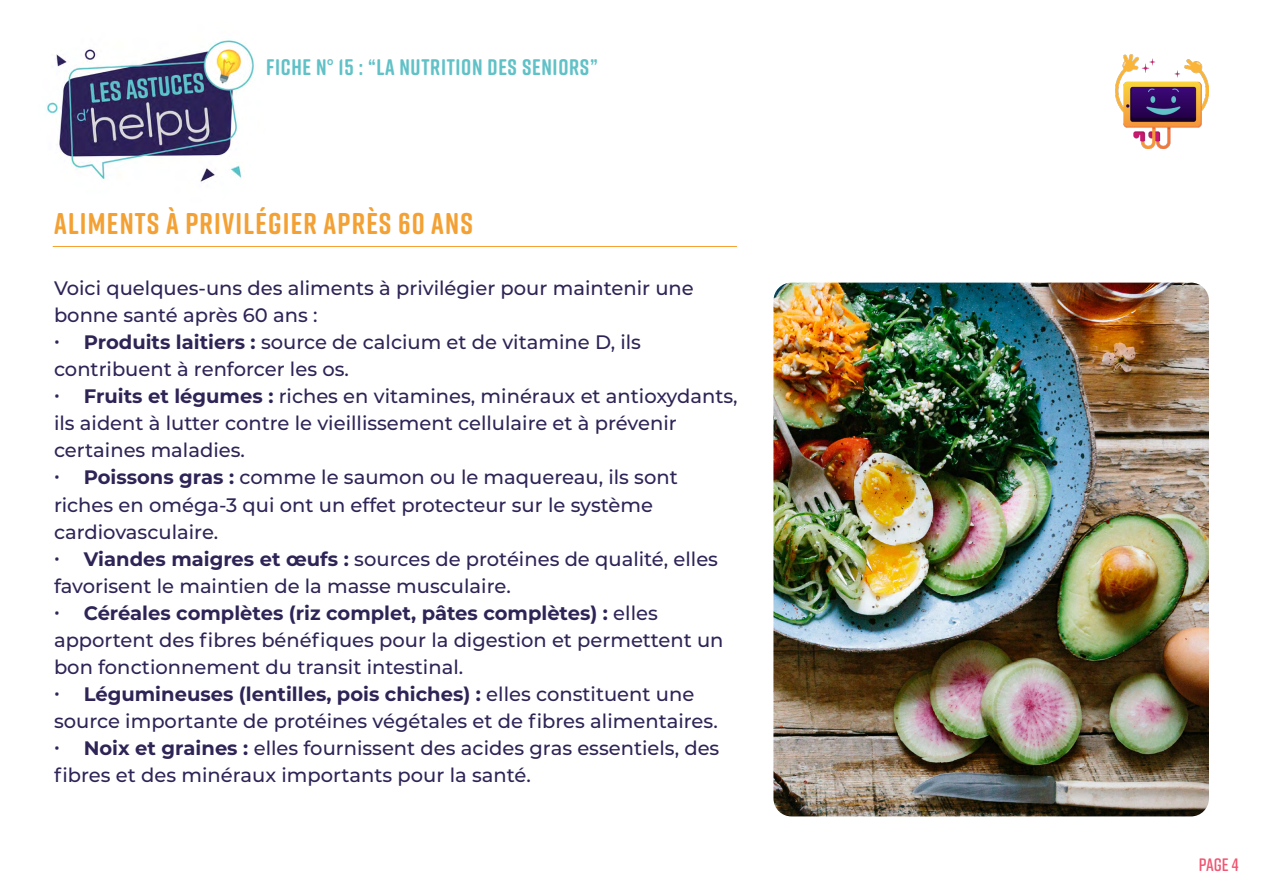
<style>
.page{position:relative;width:1263px;height:893px;background:#fff}
.page>*{position:absolute;margin:0;border:0;box-sizing:border-box;transform-origin:0 0}
.t1{font:700 30px "Rift Soft";letter-spacing:.04em;color:#f3a134}
.t2{font:700 22.5px "Rift Soft";letter-spacing:.03em;color:#60c1c7}
.t3{font:500 19.5px/27px "Montserrat";color:#2f2456}
.t4{font:600 18px "Rift Soft";color:#f05773}
.s1{font-family:"Rift Soft";font-weight:700}
.s2{font-weight:700}
</style>
<div class="page">
<img style="left:1116px;top:54px;width:93px;height:94px">
<img style="left:46px;top:40px;width:208px;height:142px">
<img style="left:773px;top:283px;width:436px;height:533px">
<hr style="left:53px;top:246px;width:684px;height:1px;background:#f5a233">
<p class="t2" style="left:266px;top:51px;width:333px">FICHE N° 15 : “LA NUTRITION DES SENIORS”</p>
<h1 class="t1" style="left:54px;top:202px;width:420px">ALIMENTS À PRIVILÉGIER APRÈS 60 ANS</h1>
<p class="t3" style="left:54px;top:274px;width:641px">Voici quelques-uns des aliments à privilégier pour maintenir une bonne santé après 60 ans :</p>
<p class="t3" style="left:54px;top:328px;width:589px"><span class="s1">•</span> <span class="s2">Produits laitiers :</span> source de calcium et de vitamine D, ils contribuent à renforcer les os.</p>
<p class="t3" style="left:54px;top:382px;width:685px"><span class="s1">•</span> <span class="s2">Fruits et légumes :</span> riches en vitamines, minéraux et antioxydants, ils aident à lutter contre le vieillissement cellulaire et à prévenir certaines maladies.</p>
<p class="t3" style="left:54px;top:463px;width:625px"><span class="s1">•</span> <span class="s2">Poissons gras :</span> comme le saumon ou le maquereau, ils sont riches en oméga-3 qui ont un effet protecteur sur le système cardiovasculaire.</p>
<p class="t3" style="left:54px;top:544px;width:665px"><span class="s1">•</span> <span class="s2">Viandes maigres et œufs :</span> sources de protéines de qualité, elles favorisent le maintien de la masse musculaire.</p>
<p class="t3" style="left:54px;top:598px;width:671px"><span class="s1">•</span> <span class="s2">Céréales complètes (riz complet, pâtes complètes) :</span> elles apportent des fibres bénéfiques pour la digestion et permettent un bon fonctionnement du transit intestinal.</p>
<p class="t3" style="left:54px;top:679px;width:665px"><span class="s1">•</span> <span class="s2">Légumineuses (lentilles, pois chiches) :</span> elles constituent une source importante de protéines végétales et de fibres alimentaires.</p>
<p class="t3" style="left:54px;top:733px;width:667px"><span class="s1">•</span> <span class="s2">Noix et graines :</span> elles fournissent des acides gras essentiels, des fibres et des minéraux importants pour la santé.</p>
<p class="t4" style="left:1199px;top:852px;width:41px">Page 4</p>
</div>
